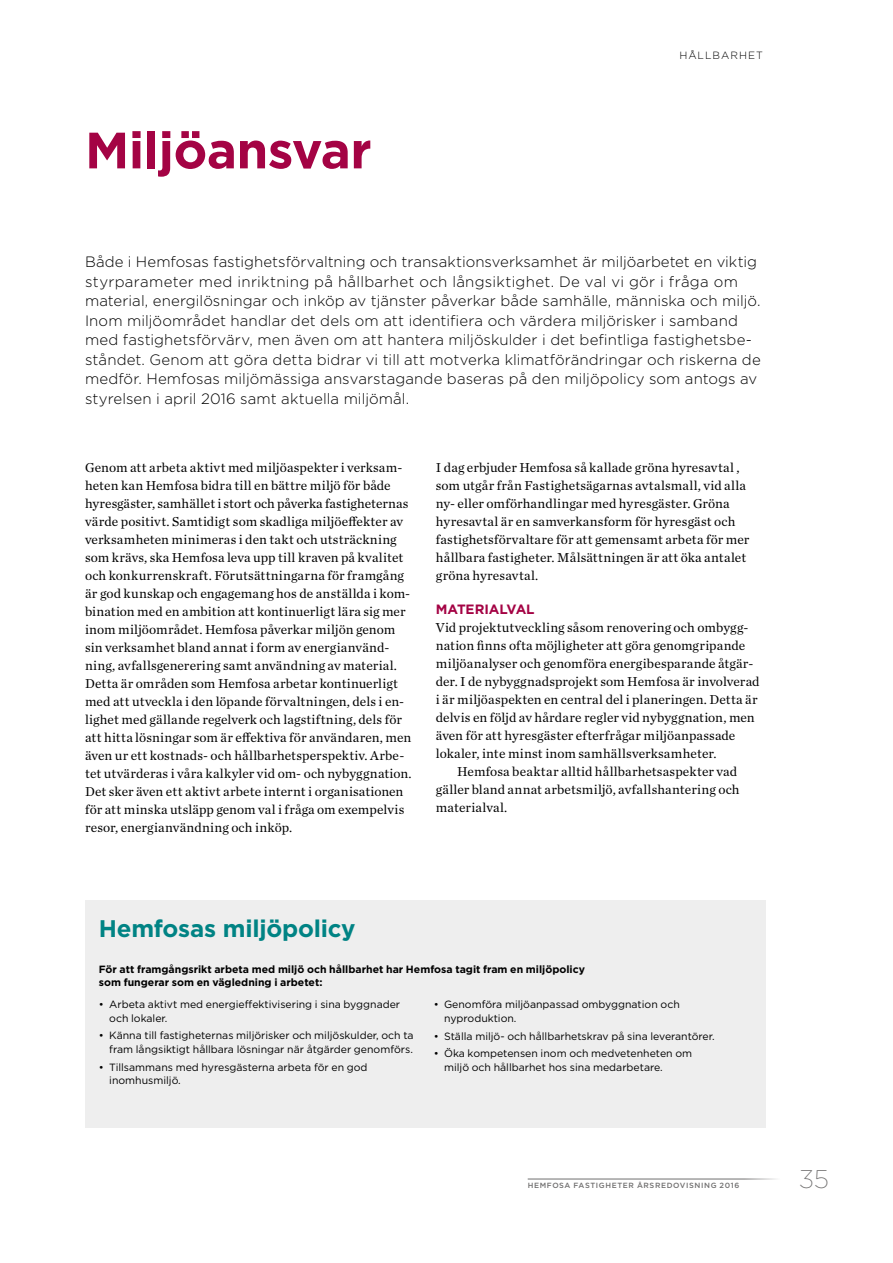
<style>
.page{position:relative;width:893px;height:1263px;background:#fff}
.page>*{position:absolute;margin:0;border:0;box-sizing:border-box;transform-origin:0 0}
.t1{font:700 51px "Gotham";letter-spacing:-.01em;color:#a40344}
.t2{font:200 25.5px "Gotham";color:#706f6f}
.t3{font:700 24px "Gotham";letter-spacing:-.01em;color:#008384}
.t4{font:300 15px/19.5px "Gotham";letter-spacing:.005em;color:#000}
.t5{font:13.5px/18px "Chronicle Text G1";letter-spacing:.01em;color:#000}
.t6{font:700 13.5px "Gotham";letter-spacing:-.01em;color:#a40344}
.t7{font:10.5px/13.5px "Gotham";color:#000}
.t8{font:700 10.5px/13.5px "Gotham";color:#000}
.t9{font:300 10.5px "Gotham";letter-spacing:.095em;color:#000}
.t10{font:500 7.5px "Gotham";letter-spacing:.08em;color:#706f6f}
</style>
<div class="page">
<div style="left:85px;top:900px;width:680px;height:227px;background:#eee"></div>
<hr style="left:528px;top:1178px;width:265px;height:1px;background:#706f6f">
<h1 class="t1" style="left:85px;top:116px;width:288px">Miljöansvar</h1>
<p class="t9" style="left:679px;top:49px;width:85px">HÅLLBARHET</p>
<p class="t4" style="left:85px;top:252px;width:677px">Både i Hemfosas fastighetsförvaltning och transaktionsverksamhet är miljöarbetet en viktig styrparameter med inriktning på hållbarhet och långsiktighet. De val vi gör i fråga om material, energilösningar och inköp av tjänster påverkar både samhälle, människa och miljö.<br>Inom miljöområdet handlar det dels om att identifiera och värdera miljörisker i samband med fastighetsförvärv, men även om att hantera miljöskulder i det befintliga fastighetsbe&shy;ståndet. Genom att göra detta bidrar vi till att motverka klimatförändringar och riskerna de medför. Hemfosas miljömässiga ansvarstagande baseras på den miljöpolicy som antogs av styrelsen i april 2016 samt aktuella miljömål.</p>
<p class="t5" style="left:85px;top:458px;width:328px">Genom att arbeta aktivt med miljöaspekter i verksam&shy;heten kan Hemfosa bidra till en bättre miljö för både hyresgäster, samhället i stort och påverka fastigheternas värde positivt. Samtidigt som skadliga miljöeffekter av verksamheten minimeras i den takt och utsträckning som krävs, ska Hemfosa leva upp till kraven på kvalitet och konkurrenskraft. Förutsättningarna för framgång är god kunskap och engagemang hos de anställda i kom&shy;bination med en ambition att kontinuerligt lära sig mer inom miljöområdet. Hemfosa påverkar miljön genom sin verksamhet bland annat i form av energianvänd&shy;ning, avfallsgenerering samt användning av material.<br>Detta är områden som Hemfosa arbetar kontinuerligt med att utveckla i den löpande förvaltningen, dels i en&shy;lighet med gällande regelverk och lagstiftning, dels för att hitta lösningar som är effektiva för användaren, men även ur ett kostnads- och hållbarhetsperspektiv. Arbe&shy;tet utvärderas i våra kalkyler vid om- och nybyggnation.<br>Det sker även ett aktivt arbete internt i organisationen för att minska utsläpp genom val i fråga om exempelvis resor, energianvändning och inköp.</p>
<p class="t5" style="left:436px;top:458px;width:315px">I dag erbjuder Hemfosa så kallade gröna hyresavtal , som utgår från Fastighetsägarnas avtalsmall, vid alla ny- eller omförhandlingar med hyresgäster. Gröna hyresavtal är en samverkansform för hyresgäst och fastighetsförvaltare för att gemensamt arbeta för mer hållbara fastigheter. Målsättningen är att öka antalet gröna hyresavtal.</p>
<p class="t6" style="left:436px;top:600px;width:100px">MATERIALVAL</p>
<p class="t5" style="left:436px;top:618px;width:314px">Vid projektutveckling såsom renovering och ombygg-</p>
<p class="t5" style="left:436px;top:636px;width:311px">nation finns ofta möjligheter att göra genomgripande</p>
<p class="t5" style="left:436px;top:654px;width:319px">miljöanalyser och genomföra energibesparande åtgär-</p>
<p class="t5" style="left:436px;top:672px;width:325px">der. I de nybyggnadsprojekt som Hemfosa är involverad</p>
<p class="t5" style="left:436px;top:690px;width:323px">i är miljöaspekten en central del i planeringen. Detta är</p>
<p class="t5" style="left:436px;top:708px;width:320px">delvis en följd av hårdare regler vid nybyggnation, men</p>
<p class="t5" style="left:436px;top:726px;width:301px">även för att hyresgäster efterfrågar miljöanpassade</p>
<p class="t5" style="left:436px;top:744px;width:282px">lokaler, inte minst inom samhällsverksamheter.</p>
<p class="t5" style="left:457px;top:762px;width:281px">Hemfosa beaktar alltid hållbarhetsaspekter vad</p>
<p class="t5" style="left:436px;top:780px;width:305px">gäller bland annat arbetsmiljö, avfallshantering och</p>
<p class="t5" style="left:436px;top:798px;width:73px">materialval.</p>
<h3 class="t3" style="left:99px;top:912px;width:258px">Hemfosas miljöpolicy</h3>
<p class="t8" style="left:99px;top:962px;width:488px">För att framgångsrikt arbeta med miljö och hållbarhet har Hemfosa tagit fram en miljöpolicy som fungerar som en vägledning i arbetet:</p>
<p class="t7" style="left:109px;top:997px;width:292px;text-indent:-10px">• Arbeta aktivt med energieffektivisering i sina byggnader och lokaler.</p>
<p class="t7" style="left:99px;top:1029px;width:316px;text-align:right">• Känna till fastigheternas miljörisker och miljöskulder, och ta fram långsiktigt hållbara lösningar när åtgärder genomförs.</p>
<p class="t7" style="left:109px;top:1060px;width:260px;text-indent:-10px">• Tillsammans med hyresgästerna arbeta för en god inomhusmiljö.</p>
<p class="t7" style="left:444px;top:997px;width:237px;text-indent:-10px">• Genomföra miljöanpassad ombyggnation och nyproduktion.</p>
<p class="t7" style="left:434px;top:1029px;width:283px">• Ställa miljö- och hållbarhetskrav på sina leverantörer.</p>
<p class="t7" style="left:444px;top:1046px;width:250px;text-indent:-10px">• Öka kompetensen inom och medvetenheten om miljö och hållbarhet hos sina medarbetare.</p>
<p class="t10" style="left:528px;top:1180px;width:213px">HEMFOSA FASTIGHETER ÅRSREDOVISNING 2016</p>
<h2 class="t2" style="left:799px;top:1163px;width:31px">35</h2>
</div>
